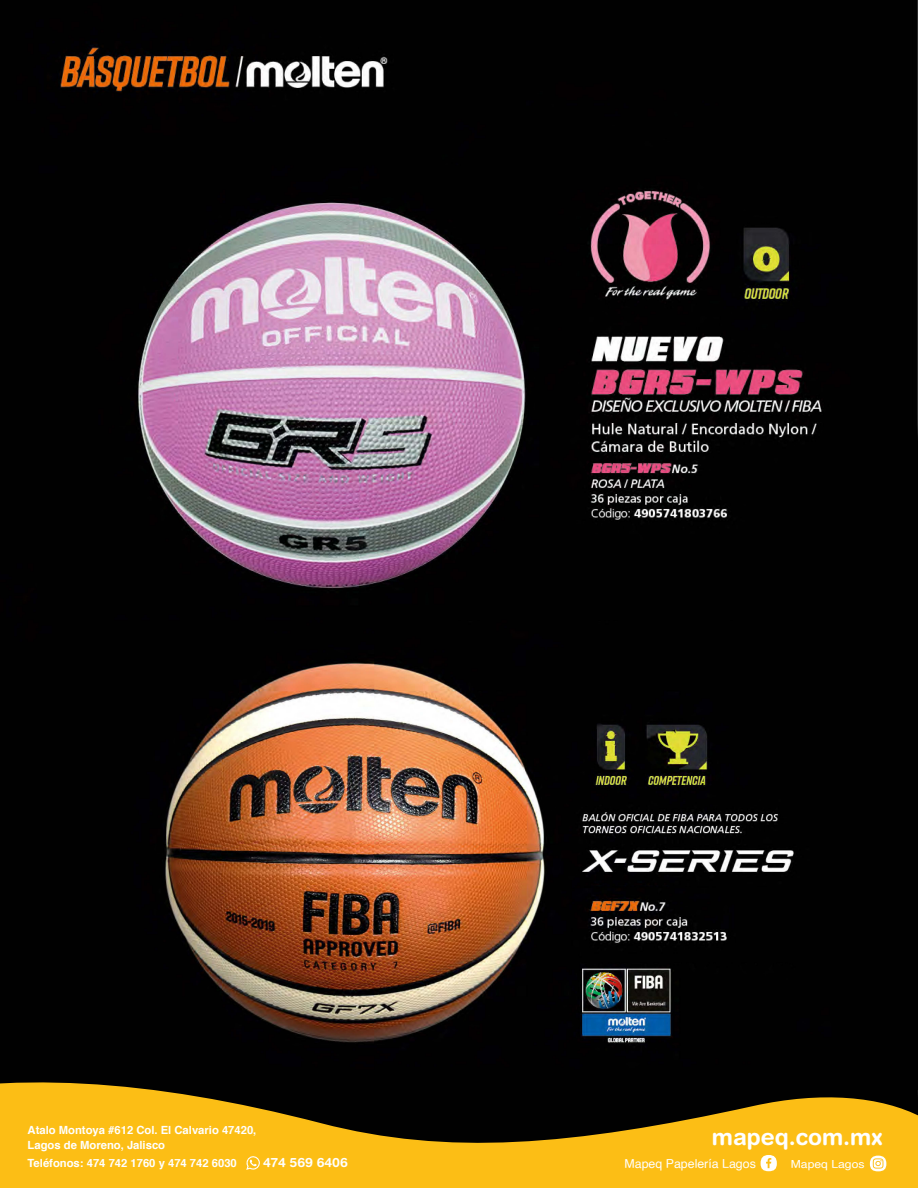
<style>
.page{position:relative;width:918px;height:1188px;background:#fff}
.page>*{position:absolute;margin:0;border:0;box-sizing:border-box;transform-origin:0 0}
.t1{font:700 22.8px "Helvetica Rounded";color:#fff}
.t2{font:700 12.9px "Helvetica Rounded";letter-spacing:-.005em;color:#fff}
.t3{font:12.45px "Helvetica";color:#fff}
.t4{font:700 11.25px/15.5px "Helvetica";color:#fff}
.t5{font:11.1px "Helvetica";color:#fff;scale:1.09 1}
</style>
<div class="page">
<img style="left:0;top:0;width:918px;height:1070px">
<svg style="left:0;top:1070px;width:918px;height:118px;background:#9e770d"></svg>
<svg style="left:870px;top:1156px;width:16px;height:15px"></svg>
<svg style="left:761px;top:1155px;width:16px;height:16px"></svg>
<svg style="left:245px;top:1156px;width:15px;height:14px"></svg>
<p class="t4" style="left:28px;top:1122px;width:230px">Atalo Montoya #612 Col. El Calvario 47420,<br>Lagos de Moreno, Jalisco</p>
<p class="t4" style="left:28px;top:1155px;width:211px">Teléfonos: 474 742 1760 y 474 742 6030</p>
<h1 class="t1" style="left:712px;top:1123px;width:172px">mapeq.com.mx</h1>
<p class="t2" style="left:263px;top:1155px;width:86px">474 569 6406</p>
<p class="t3" style="left:625px;top:1154px;width:133px">Mapeq Papelería Lagos</p>
<p class="t5" style="left:791px;top:1155px;width:69px">Mapeq Lagos</p>
</div>
